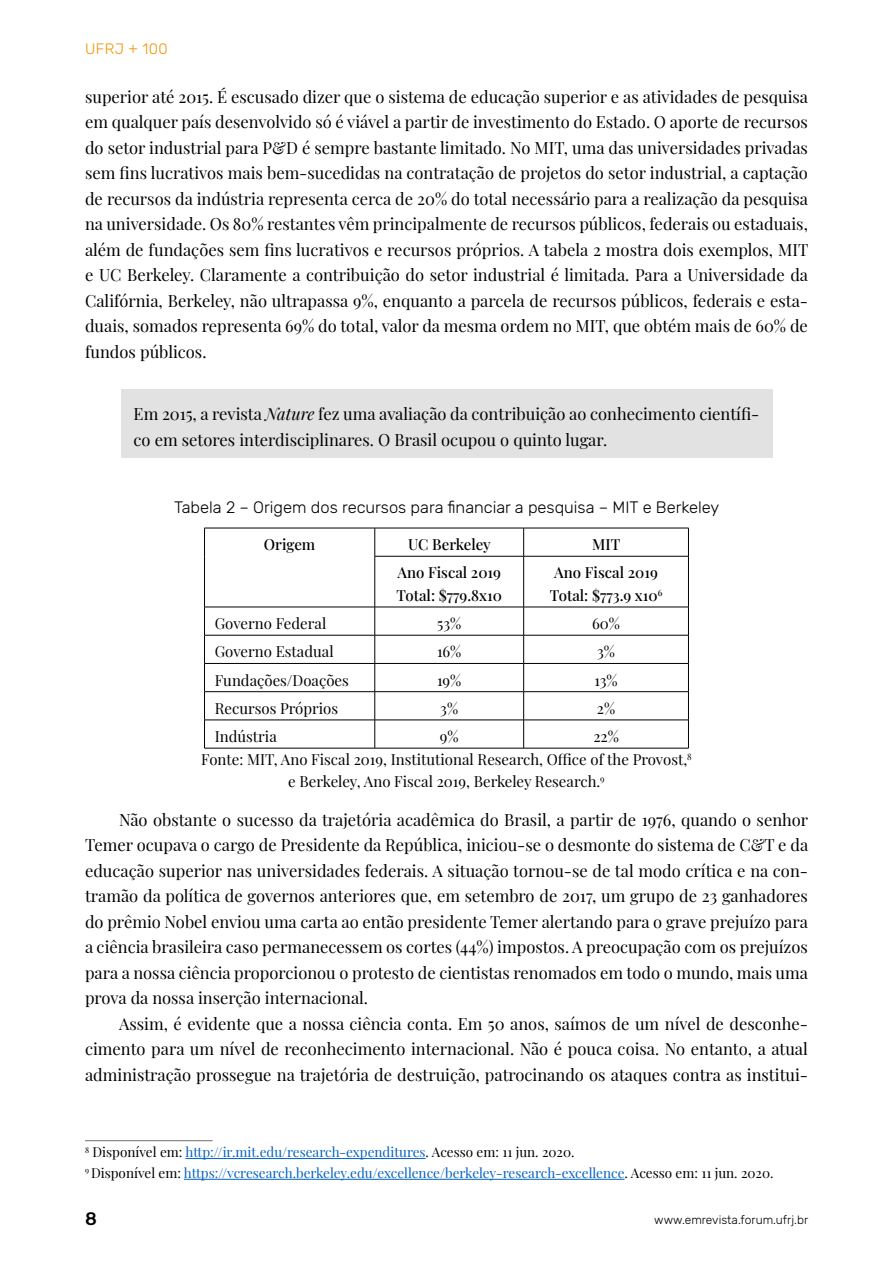
<style>
.page{position:relative;width:893px;height:1263px;background:#fff}
.page>*{position:absolute;margin:0;border:0;box-sizing:border-box;transform-origin:0 0}
.t1{font:500 18px "Rubik";color:#000}
.t2{font:16.5px/25.5px "Playfair Display";color:#000;text-align:justify}
.t3{font:300 16.5px "Rubik";color:#000}
.t4{font:15px "Playfair Display";color:#000}
.t5{font:500 15px/22.5px "Playfair Display";color:#000}
.t6{font:300 15px "Rubik";letter-spacing:.025em;color:#f39200}
.t7{font:13.5px/20.7px "Playfair Display";color:#0563c1}
.t8{font:300 12px "Rubik";color:#000}
.s1{font-style:italic}
.s2{color:#000}
</style>
<div class="page">
<div style="left:121px;top:389px;width:651px;height:69px;background:#e3e2e2"></div>
<hr style="left:204px;top:528px;width:171px;height:1px;background:#000">
<svg style="left:204px;top:528px;width:1px;height:28px"></svg>
<hr style="left:204px;top:556px;width:1px;height:51px;background:#000">
<hr style="left:375px;top:528px;width:149px;height:1px;background:#000">
<svg style="left:375px;top:528px;width:1px;height:28px"></svg>
<hr style="left:524px;top:528px;width:165px;height:1px;background:#000">
<svg style="left:523px;top:528px;width:1px;height:28px"></svg>
<svg style="left:688px;top:528px;width:1px;height:28px"></svg>
<hr style="left:375px;top:556px;width:149px;height:1px;background:#000">
<hr style="left:375px;top:556px;width:1px;height:51px;background:#000">
<hr style="left:524px;top:556px;width:165px;height:1px;background:#000">
<hr style="left:523px;top:556px;width:1px;height:51px;background:#000">
<hr style="left:688px;top:556px;width:1px;height:51px;background:#000">
<hr style="left:204px;top:607px;width:171px;height:1px;background:#000">
<hr style="left:375px;top:607px;width:149px;height:1px;background:#000">
<hr style="left:524px;top:607px;width:165px;height:1px;background:#000">
<hr style="left:204px;top:635px;width:171px;height:1px;background:#000">
<hr style="left:375px;top:635px;width:149px;height:1px;background:#000">
<hr style="left:524px;top:635px;width:165px;height:1px;background:#000">
<hr style="left:204px;top:663px;width:171px;height:1px;background:#000">
<hr style="left:375px;top:663px;width:149px;height:1px;background:#000">
<hr style="left:524px;top:663px;width:165px;height:1px;background:#000">
<hr style="left:204px;top:691px;width:171px;height:1px;background:#000">
<hr style="left:375px;top:691px;width:149px;height:1px;background:#000">
<hr style="left:524px;top:691px;width:165px;height:1px;background:#000">
<hr style="left:204px;top:720px;width:171px;height:1px;background:#000">
<svg style="left:204px;top:607px;width:1px;height:141px"></svg>
<hr style="left:375px;top:720px;width:149px;height:1px;background:#000">
<svg style="left:375px;top:607px;width:1px;height:141px"></svg>
<hr style="left:524px;top:720px;width:165px;height:1px;background:#000">
<svg style="left:523px;top:607px;width:1px;height:141px"></svg>
<svg style="left:688px;top:607px;width:1px;height:141px"></svg>
<hr style="left:204px;top:748px;width:171px;height:1px;background:#000">
<hr style="left:375px;top:748px;width:149px;height:1px;background:#000">
<hr style="left:524px;top:748px;width:165px;height:1px;background:#000">
<hr style="left:85px;top:1140px;width:128px;height:1px;background:#716e6f">
<hr style="left:185px;top:1158px;width:241px;height:1px;background:#0563c1">
<hr style="left:184px;top:1179px;width:441px;height:1px;background:#0563c1">
<p class="t6" style="left:85px;top:41px;width:84px">UFRJ + 100</p>
<p class="t2" style="left:85px;top:83px;width:725px">superior até 2015. É escusado dizer que o sistema de educação superior e as atividades de pesquisa em qualquer país desenvolvido só é viável a partir de investimento do Estado. O aporte de recursos do setor industrial para P&amp;D é sempre bastante limitado. No MIT, uma das universidades privadas sem fins lucrativos mais bem-sucedidas na contratação de projetos do setor industrial, a captação de recursos da indústria representa cerca de 20% do total necessário para a realização da pesquisa na universidade. Os 80% restantes vêm principalmente de recursos públicos, federais ou estaduais, além de fundações sem fins lucrativos e recursos próprios. A tabela 2 mostra dois exemplos, MIT e UC Berkeley. Claramente a contribuição do setor industrial é limitada. Para a Universidade da Califórnia, Berkeley, não ultrapassa 9%, enquanto a parcela de recursos públicos, federais e esta&shy;duais, somados representa 69% do total, valor da mesma ordem no MIT, que obtém mais de 60% de fundos públicos.</p>
<p class="t2" style="left:134px;top:400px;width:627px">Em 2015, a revista <span class="s1">Nature</span> fez uma avaliação da contribuição ao conhecimento científi&shy;co em setores interdisciplinares. O Brasil ocupou o quinto lugar.</p>
<p class="t3" style="left:174px;top:498px;width:547px">Tabela 2 – Origem dos recursos para financiar a pesquisa – MIT e Berkeley</p>
<p class="t5" style="left:264px;top:532px;width:53px">Origem</p>
<p class="t5" style="left:408px;top:532px;width:84px">UC Berkeley</p>
<p class="t5" style="left:592px;top:532px;width:30px">MIT</p>
<p class="t5" style="left:396px;top:560px;width:107px">Ano Fiscal 2019<br>Total: $779.8x10</p>
<p class="t5" style="left:550px;top:560px;width:114px">Ano Fiscal 2019<br>Total: $773.9 x10<sup>6</sup></p>
<p class="t4" style="left:215px;top:612px;width:113px">Governo Federal</p>
<p class="t4" style="left:437px;top:612px;width:26px">53%</p>
<p class="t4" style="left:592px;top:612px;width:29px">60%</p>
<p class="t4" style="left:215px;top:640px;width:120px">Governo Estadual</p>
<p class="t4" style="left:437px;top:640px;width:26px">16%</p>
<p class="t4" style="left:597px;top:640px;width:19px">3%</p>
<p class="t4" style="left:215px;top:668px;width:136px">Fundações/Doações</p>
<p class="t4" style="left:437px;top:668px;width:26px">19%</p>
<p class="t4" style="left:594px;top:668px;width:25px">13%</p>
<p class="t4" style="left:215px;top:696px;width:125px">Recursos Próprios</p>
<p class="t4" style="left:440px;top:696px;width:19px">3%</p>
<p class="t4" style="left:597px;top:696px;width:20px">2%</p>
<p class="t4" style="left:215px;top:725px;width:64px">Indústria</p>
<p class="t4" style="left:440px;top:725px;width:20px">9%</p>
<p class="t4" style="left:593px;top:725px;width:27px">22%</p>
<p class="t4" style="left:201px;top:747px;width:492px">Fonte: MIT, Ano Fiscal 2019, Institutional Research, Office of the Provost,<sup>8</sup></p>
<p class="t4" style="left:288px;top:770px;width:318px">e Berkeley, Ano Fiscal 2019, Berkeley Research.<sup>9</sup></p>
<p class="t2" style="left:85px;top:805px;width:725px;text-indent:34px">Não obstante o sucesso da trajetória acadêmica do Brasil, a partir de 1976, quando o senhor Temer ocupava o cargo de Presidente da República, iniciou-se o desmonte do sistema de C&amp;T e da educação superior nas universidades federais. A situação tornou-se de tal modo crítica e na con&shy;tramão da política de governos anteriores que, em setembro de 2017, um grupo de 23 ganhadores do prêmio Nobel enviou uma carta ao então presidente Temer alertando para o grave prejuízo para a ciência brasileira caso permanecessem os cortes (44%) impostos. A preocupação com os prejuízos para a nossa ciência proporcionou o protesto de cientistas renomados em todo o mundo, mais uma prova da nossa inserção internacional.</p>
<p class="t2" style="left:85px;top:1009px;width:724px;text-indent:34px">Assim, é evidente que a nossa ciência conta. Em 50 anos, saímos de um nível de desconhe&shy;cimento para um nível de reconhecimento internacional. Não é pouca coisa. No entanto, a atual administração prossegue na trajetória de destruição, patrocinando os ataques contra as institui-</p>
<p class="t7" style="left:85px;top:1140px;width:690px"><sup>8</sup> <span class="s2">Disponível em:</span> http://ir.mit.edu/research-expenditures<span class="s2">. Acesso em: 11 jun. 2020.<br></span><sup>9</sup> <span class="s2">Disponível em:</span> https://vcresearch.berkeley.edu/excellence/berkeley-research-excellence<span class="s2">. Acesso em: 11 jun. 2020.</span></p>
<p class="t1" style="left:85px;top:1208px;width:13px">8</p>
<p class="t8" style="left:654px;top:1213px;width:155px">www.emrevista.forum.ufrj.br</p>
</div>
